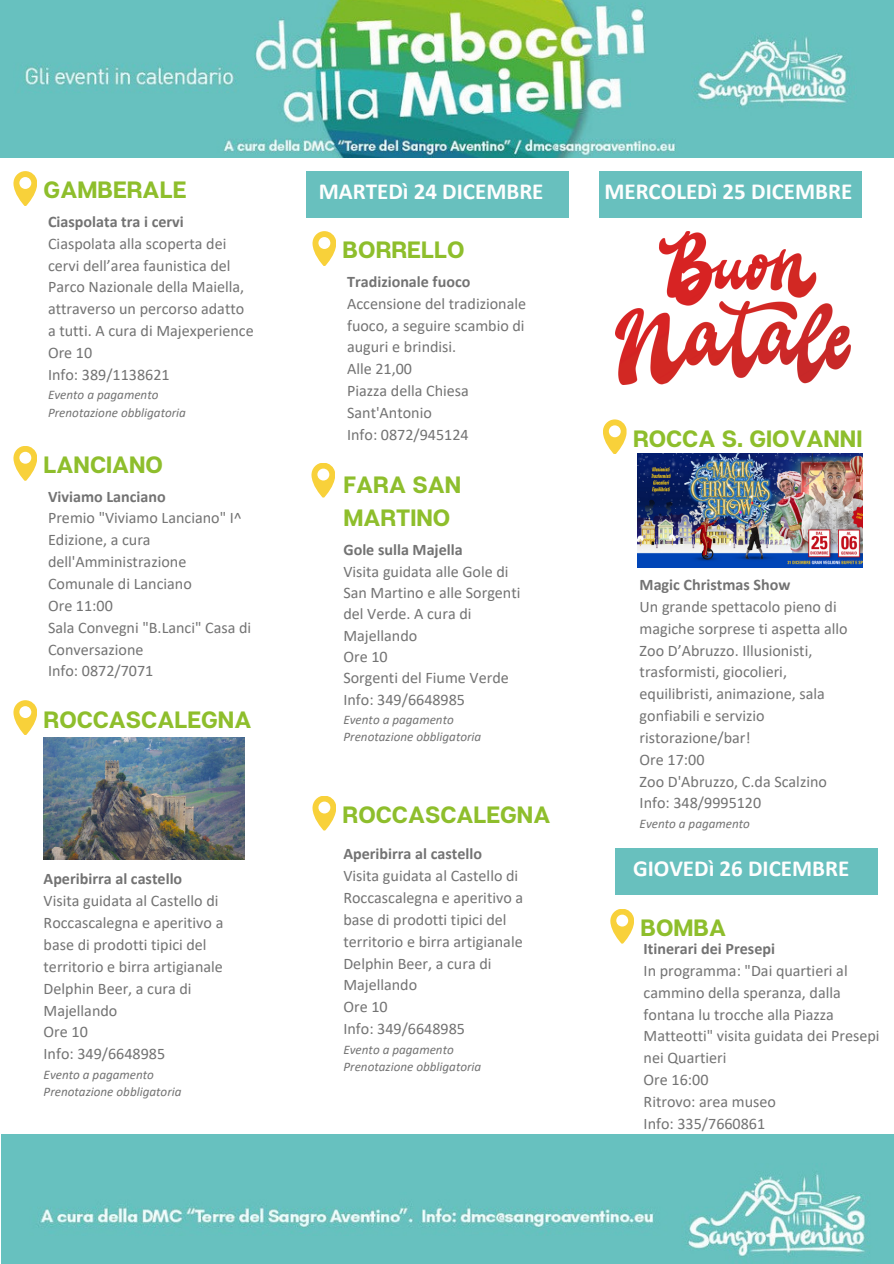
<style>
.page{position:relative;width:894px;height:1264px;background:#fff}
.page>*{position:absolute;margin:0;border:0;box-sizing:border-box;transform-origin:0 0}
.t1{font:700 23.55px/32.7px "Articulat CF";color:#8ebe2c}
.t2{font:700 22.95px "Calibri";color:#fefefe}
.t3{font:16.05px/21.9px "Calibri";color:#737373}
.t4{font:700 16.05px "Calibri";color:#737373}
.t5{font:italic 13.05px "Calibri";color:#737373}
</style>
<div class="page">
<img style="left:0;top:0;width:893px;height:158px">
<img style="left:1px;top:1134px;width:892px;height:129px">
<svg style="left:13px;top:171px;width:24px;height:35px"></svg>
<svg style="left:312px;top:231px;width:24px;height:35px"></svg>
<svg style="left:13px;top:700px;width:24px;height:35px"></svg>
<div style="left:305px;top:171px;width:263px;height:47px;background:#68c0be"></div>
<svg style="left:603px;top:419px;width:23px;height:35px"></svg>
<svg style="left:13px;top:446px;width:24px;height:35px"></svg>
<img style="left:44px;top:737px;width:200px;height:122px">
<svg style="left:311px;top:463px;width:24px;height:34px"></svg>
<svg style="left:312px;top:796px;width:24px;height:34px"></svg>
<div style="left:598px;top:171px;width:263px;height:47px;background:#68c0be"></div>
<img style="left:637px;top:453px;width:225px;height:114px">
<img style="left:615px;top:231px;width:235px;height:153px">
<div style="left:614px;top:848px;width:263px;height:47px;background:#68c0be"></div>
<svg style="left:610px;top:909px;width:23px;height:34px"></svg>
<p class="t1" style="left:44px;top:173px;width:144px">GAMBERALE</p>
<p class="t4" style="left:48px;top:215px;width:137px">Ciaspolata tra i cervi</p>
<h2 class="t3" style="left:48px;top:234px;width:207px">Ciaspolata alla scoperta dei cervi dell’area faunistica del<br>Parco Nazionale della Maiella, attraverso un percorso adatto a tutti. A cura di Majexperience</h2>
<h1 class="t3" style="left:48px;top:343px;width:46px">Ore 10</h1>
<h2 class="t3" style="left:48px;top:365px;width:123px">Info: 389/1138621</h2>
<p class="t5" style="left:48px;top:389px;width:112px">Evento a pagamento</p>
<p class="t5" style="left:48px;top:407px;width:139px">Prenotazione obbligatoria</p>
<p class="t1" style="left:44px;top:448px;width:121px">LANCIANO</p>
<p class="t4" style="left:48px;top:489px;width:119px">Viviamo Lanciano</p>
<p class="t3" style="left:48px;top:508px;width:195px">Premio "Viviamo Lanciano" I^<br>Edizione, a cura dell'Amministrazione<br>Comunale di Lanciano</p>
<p class="t3" style="left:48px;top:596px;width:66px">Ore 11:00</p>
<p class="t3" style="left:48px;top:617px;width:205px">Sala Convegni "B.Lanci" Casa di<br>Conversazione</p>
<p class="t3" style="left:48px;top:661px;width:107px">Info: 0872/7071</p>
<h1 class="t1" style="left:44px;top:702px;width:209px">ROCCASCALEGNA</h1>
<p class="t4" style="left:44px;top:872px;width:140px">Aperibirra al castello</p>
<p class="t3" style="left:44px;top:891px;width:181px">Visita guidata al Castello di<br>Roccascalegna e aperitivo a base di prodotti tipici del territorio e birra artigianale<br>Delphin Beer, a cura di<br>Majellando</p>
<p class="t3" style="left:44px;top:1022px;width:46px">Ore 10</p>
<p class="t3" style="left:44px;top:1044px;width:123px">Info: 349/6648985</p>
<p class="t5" style="left:44px;top:1069px;width:112px">Evento a pagamento</p>
<p class="t5" style="left:44px;top:1086px;width:139px">Prenotazione obbligatoria</p>
<p class="t2" style="left:319px;top:182px;width:226px">MARTEDì 24 DICEMBRE</p>
<p class="t1" style="left:342px;top:233px;width:123px">BORRELLO</p>
<p class="t4" style="left:347px;top:275px;width:125px">Tradizionale fuoco</p>
<p class="t3" style="left:347px;top:294px;width:180px;text-align:justify">Accensione del tradizionale fuoco, a seguire scambio di auguri e brindisi.</p>
<h1 class="t3" style="left:347px;top:359px;width:66px">Alle 21,00</h1>
<h1 class="t3" style="left:347px;top:381px;width:123px">Piazza della Chiesa<br>Sant'Antonio</h1>
<p class="t3" style="left:347px;top:425px;width:123px">Info: 0872/945124</p>
<h1 class="t1" style="left:343px;top:468px;width:119px">FARA SAN<br>MARTINO</h1>
<p class="t4" style="left:343px;top:543px;width:121px">Gole sulla Majella</p>
<p class="t3" style="left:343px;top:562px;width:178px;line-height:21.3px">Visita guidata alle Gole di<br>San Martino e alle Sorgenti del Verde. A cura di<br>Majellando</p>
<p class="t3" style="left:343px;top:647px;width:46px">Ore 10</p>
<p class="t3" style="left:343px;top:668px;width:167px">Sorgenti del Fiume Verde</p>
<p class="t3" style="left:343px;top:689px;width:123px">Info: 349/6648985</p>
<h1 class="t5" style="left:343px;top:713px;width:112px">Evento a pagamento</h1>
<p class="t5" style="left:343px;top:731px;width:139px">Prenotazione obbligatoria</p>
<p class="t1" style="left:342px;top:797px;width:209px">ROCCASCALEGNA</p>
<p class="t4" style="left:343px;top:847px;width:140px">Aperibirra al castello</p>
<p class="t3" style="left:343px;top:866px;width:181px">Visita guidata al Castello di<br>Roccascalegna e aperitivo a base di prodotti tipici del territorio e birra artigianale<br>Delphin Beer, a cura di<br>Majellando</p>
<p class="t3" style="left:343px;top:997px;width:46px">Ore 10</p>
<p class="t3" style="left:343px;top:1019px;width:123px">Info: 349/6648985</p>
<p class="t5" style="left:343px;top:1043px;width:112px">Evento a pagamento</p>
<h2 class="t5" style="left:343px;top:1061px;width:139px">Prenotazione obbligatoria</h2>
<p class="t2" style="left:604px;top:182px;width:249px">MERCOLEDì 25 DICEMBRE</p>
<p class="t1" style="left:633px;top:421px;width:231px">ROCCA S. GIOVANNI</p>
<p class="t4" style="left:639px;top:578px;width:152px">Magic Christmas Show</p>
<p class="t3" style="left:639px;top:597px;width:209px">Un grande spettacolo pieno di magiche sorprese ti aspetta allo<br>Zoo D’Abruzzo. Illusionisti, trasformisti, giocolieri, equilibristi, animazione, sala gonfiabili e servizio ristorazione/bar!</p>
<p class="t3" style="left:639px;top:749px;width:66px">Ore 17:00</p>
<p class="t3" style="left:639px;top:771px;width:189px">Zoo D'Abruzzo, C.da Scalzino</p>
<h1 class="t3" style="left:639px;top:793px;width:123px">Info: 348/9995120</h1>
<p class="t5" style="left:639px;top:818px;width:112px">Evento a pagamento</p>
<p class="t2" style="left:633px;top:858px;width:218px">GIOVEDì 26 DICEMBRE</p>
<p class="t1" style="left:640px;top:910px;width:87px">BOMBA</p>
<p class="t4" style="left:643px;top:942px;width:133px">Itinerari dei Presepi</p>
<p class="t3" style="left:643px;top:960px;width:237px">In programma: "Dai quartieri al cammino della speranza, dalla fontana lu trocche alla Piazza<br>Matteotti" visita guidata dei Presepi nei Quartieri</p>
<p class="t3" style="left:643px;top:1070px;width:66px">Ore 16:00</p>
<h1 class="t3" style="left:643px;top:1091px;width:134px">Ritrovo: area museo</h1>
<p class="t3" style="left:643px;top:1113px;width:123px">Info: 335/7660861</p>
</div>
